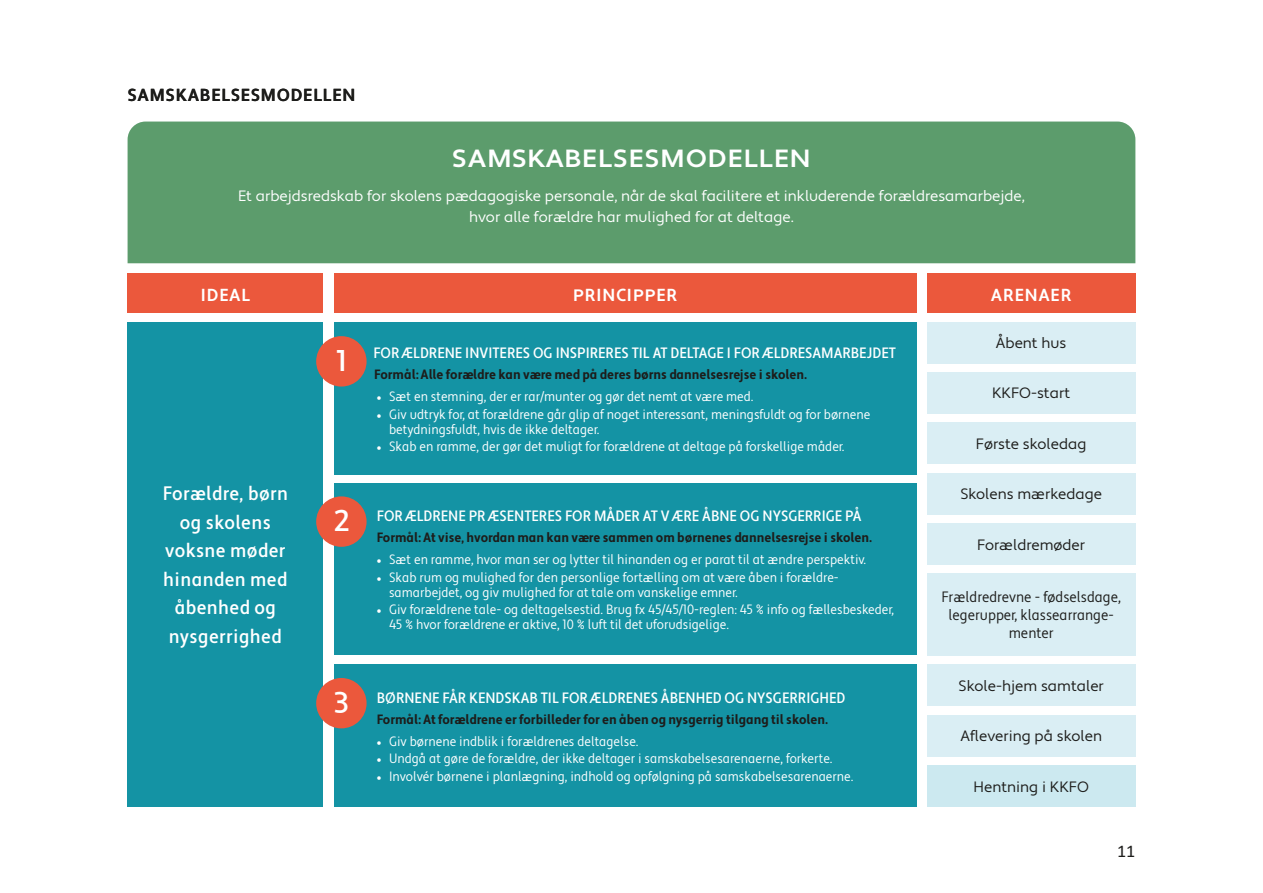
<style>
.page{position:relative;width:1263px;height:893px;background:#fff}
.page>*{position:absolute;margin:0;border:0;box-sizing:border-box;transform-origin:0 0}
.t1{font:500 30px "Apertura";letter-spacing:.02em;color:#fff}
.heading_1{font:500 condensed 21px "Apertura";letter-spacing:.02em;color:#1d1d1b}
.t2{font:500 condensed 21px "Apertura";letter-spacing:.02em;color:#fff}
.t3{font:500 condensed 19.5px/28.5px "Apertura";letter-spacing:.02em;color:#fff;text-align:center}
.t4{font:18px "Calibri";color:#1d1d1b}
.t5{font:500 condensed 15px "Apertura";color:#fff}
.t6{font:15px "Apertura";color:#fff}
.t7{font:15px "Apertura";color:#1d1d1b}
.t8{font:condensed 15px/18px "Apertura";color:#1d1d1b;text-align:center}
.t9{font:condensed 13.5px/15px "Apertura";color:#fff}
.t10{font:700 condensed 13.5px "Apertura";color:#1d1d1b}
.s1{font-family:"Minion Pro";font-stretch:normal}
</style>
<div class="page">
<div style="left:128px;top:122px;width:1007px;height:141px;background:#5c9c6c"></div>
<div style="left:128px;top:273px;width:195px;height:40px;background:#eb583c"></div>
<div style="left:128px;top:322px;width:195px;height:485px;background:#1493a4"></div>
<div style="left:334px;top:322px;width:582px;height:152px;background:#1493a4"></div>
<div style="left:334px;top:483px;width:582px;height:172px;background:#1493a4"></div>
<div style="left:334px;top:664px;width:582px;height:143px;background:#1493a4"></div>
<div style="left:927px;top:273px;width:208px;height:40px;background:#eb583c"></div>
<div style="left:927px;top:322px;width:208px;height:41px;background:#daeef4"></div>
<div style="left:927px;top:372px;width:208px;height:41px;background:#daeef4"></div>
<div style="left:927px;top:423px;width:208px;height:41px;background:#daeef4"></div>
<div style="left:927px;top:473px;width:208px;height:41px;background:#daeef4"></div>
<div style="left:927px;top:523px;width:208px;height:41px;background:#daeef4"></div>
<div style="left:927px;top:665px;width:208px;height:41px;background:#daeef4"></div>
<div style="left:927px;top:715px;width:208px;height:41px;background:#daeef4"></div>
<div style="left:927px;top:765px;width:208px;height:42px;background:#cce9f0"></div>
<div style="left:927px;top:574px;width:208px;height:82px;background:#daeef4"></div>
<div style="left:334px;top:273px;width:582px;height:40px;background:#eb583c"></div>
<div style="left:316px;top:336px;width:51px;height:51px;background:#eb583c;border-radius:50%"></div>
<div style="left:316px;top:496px;width:51px;height:51px;background:#eb583c;border-radius:50%"></div>
<div style="left:316px;top:678px;width:51px;height:50px;background:#eb583c;border-radius:50%"></div>
<p class="heading_1" style="left:128px;top:81px;width:13px">sa</p>
<p class="heading_1" style="left:128px;top:81px;width:13px">samskab</p>
<p class="heading_1" style="left:211px;top:81px;width:146px">elsesmodellen</p>
<p class="t1" style="left:452px;top:138px;width:360px">SAMSKABELSESMODELLEN</p>
<p class="t6" style="left:238px;top:187px;width:788px">Et arbejdsredskab for skolens pædagogiske personale, når de skal facilitere et inkluderende forældresamarbejde,</p>
<p class="t6" style="left:469px;top:208px;width:326px">hvor alle forældre har mulighed for at deltage.</p>
<p class="t2" style="left:201px;top:281px;width:49px">IDEAL</p>
<p class="t3" style="left:163px;top:480px;width:127px">Forældre, børn og skolens voksne møder hinanden med åbenhed og nysgerrighed</p>
<p class="t1" style="left:336px;top:343px;width:12px">1</p>
<p class="t1" style="left:333px;top:503px;width:18px">2</p>
<p class="t2" style="left:573px;top:281px;width:102px">principper</p>
<p class="t5" style="left:373px;top:344px;width:524px">FORÆLDRENE INVITERES OG INSPIRERES TIL AT DELTAGE I FORÆLDRESAMARBEJDET</p>
<p class="t10" style="left:374px;top:366px;width:434px">Formål: Alle forældre kan være med på deres børns dannelsesrejse i skolen.</p>
<p class="t9" style="left:376px;top:389px;width:377px"><span class="s1">•</span> Sæt en stemning, der er rar/munter og gør det nemt at være med.</p>
<p class="t9" style="left:389px;top:407px;width:483px;text-indent:-13px"><span class="s1">•</span> Giv udtryk for, at forældrene går glip af noget interessant, meningsfuldt og for børnene betydningsfuldt, hvis de ikke deltager.</p>
<p class="t9" style="left:376px;top:440px;width:468px"><span class="s1">•</span> Skab en ramme, der gør det muligt for forældrene at deltage på forskellige måder.</p>
<p class="t5" style="left:377px;top:507px;width:486px">FORÆLDRENE PRÆSENTERES FOR MÅDER AT VÆRE ÅBNE OG NYSGERRIGE PÅ</p>
<p class="t10" style="left:377px;top:529px;width:497px">Formål: At vise, hvordan man kan være sammen om børnenes dannelsesrejse i skolen.</p>
<p class="t9" style="left:376px;top:552px;width:490px"><span class="s1">•</span> Sæt en ramme, hvor man ser og lytter til hinanden og er parat til at ændre perspektiv.</p>
<p class="t9" style="left:389px;top:570px;width:451px;text-indent:-13px"><span class="s1">•</span> Skab rum og mulighed for den personlige fortælling om at være åben i forældre&shy;samarbejdet, og giv mulighed for at tale om vanskelige emner.</p>
<p class="t9" style="left:389px;top:603px;width:506px;text-indent:-13px"><span class="s1">•</span> Giv forældrene tale- og deltagelsestid. Brug fx 45/45/10-reglen: 45 % info og fællesbeskeder,<br>45 % hvor forældrene er aktive, 10 % luft til det uforudsigelige.</p>
<p class="t2" style="left:991px;top:281px;width:78px">arenaer</p>
<p class="t7" style="left:996px;top:334px;width:72px">Åbent hus</p>
<p class="t7" style="left:992px;top:384px;width:80px">KKFO-start</p>
<p class="t7" style="left:976px;top:435px;width:112px">Første skoledag</p>
<p class="t7" style="left:960px;top:485px;width:143px">Skolens mærkedage</p>
<p class="t7" style="left:977px;top:535px;width:109px">Forældremøder</p>
<p class="t8" style="left:941px;top:589px;width:181px">Frældredrevne - fødselsdage, legerupper, klassearrange&shy;menter</p>
<p class="t1" style="left:334px;top:684px;width:17px">3</p>
<p class="t5" style="left:377px;top:689px;width:470px">BØRNENE FÅR KENDSKAB TIL FORÆLDRENES ÅBENHED OG NYSGERRIGHED</p>
<p class="t10" style="left:377px;top:711px;width:453px">Formål: At forældrene er forbilleder for en åben og nysgerrig tilgang til skolen.</p>
<p class="t9" style="left:376px;top:734px;width:262px"><span class="s1">•</span> Giv børnene indblik i forældrenes deltagelse.</p>
<p class="t9" style="left:376px;top:752px;width:456px"><span class="s1">•</span> Undgå at gøre de forældre, der ikke deltager i samskabelsesarenaerne, forkerte.</p>
<p class="t9" style="left:376px;top:769px;width:477px"><span class="s1">•</span> Involvér børnene i planlægning, indhold og opfølgning på samskabelsesarenaerne.</p>
<p class="t7" style="left:958px;top:677px;width:147px">Skole-hjem samtaler</p>
<p class="t7" style="left:960px;top:727px;width:143px">Aflevering på skolen</p>
<p class="t7" style="left:973px;top:777px;width:117px">Hentning i KKFO</p>
<h3 class="t4" style="left:1117px;top:839px;width:20px">11</h3>
</div>
